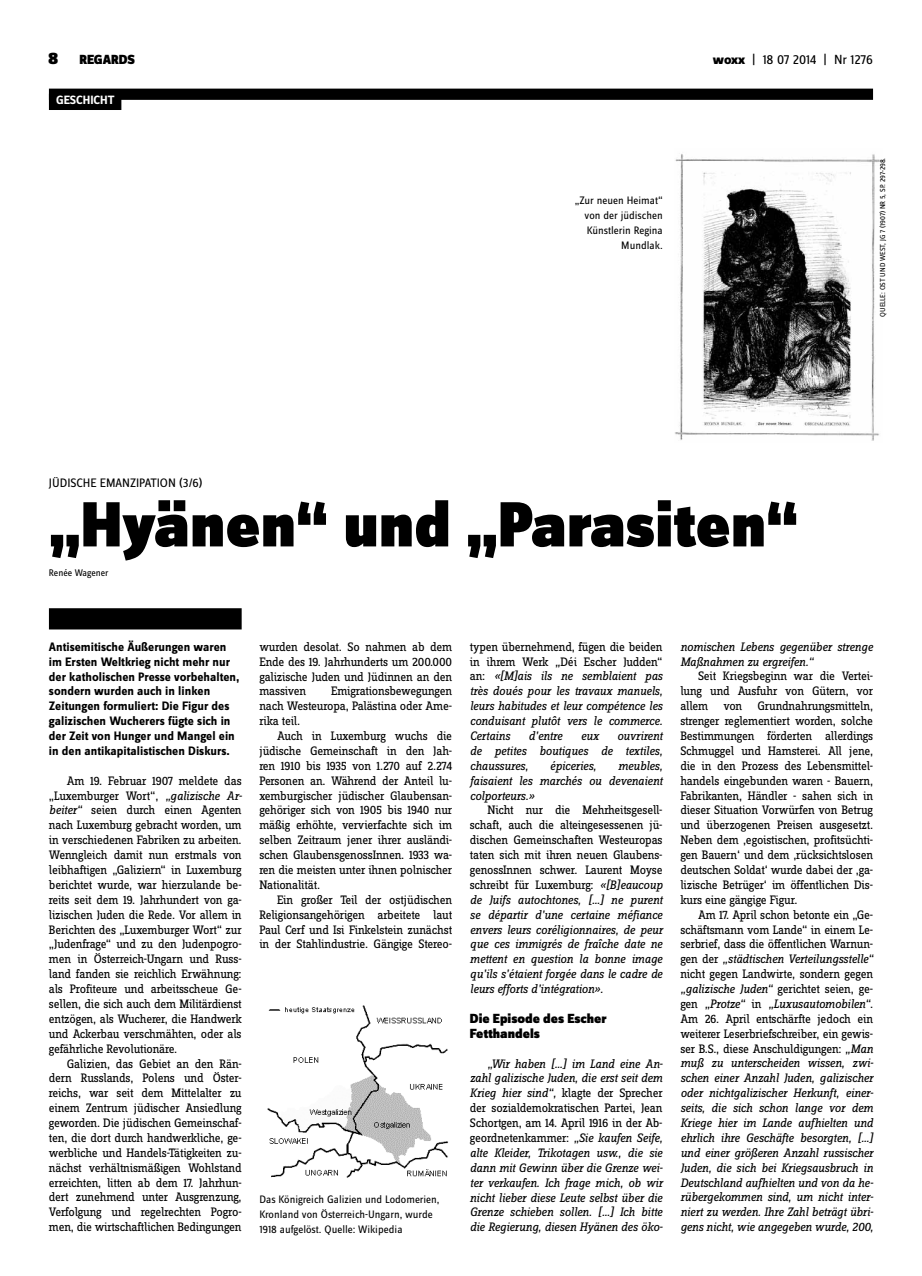
<style>
.page{position:relative;width:922px;height:1276px;background:#fff}
.page>*{position:absolute;margin:0;border:0;box-sizing:border-box;transform-origin:0 0}
.t1{font:900 66.25px "Zine Sans Dis";color:#000}
.t2{font:900 13.75px/14.9px "Zine Sans Dis";color:#000}
.t3{font:13.75px "Zine Sans Dis";letter-spacing:-.02em;color:#000}
.t4{font:12.75px/14.9px "Zine Slab Dis";letter-spacing:-.02em;color:#000;text-align:justify}
.t5{font:italic 12.75px/14.9px "Zine Slab Dis";letter-spacing:-.02em;color:#000;text-align:justify}
.t6{font:700 12.75px/14.9px "Zine Sans Dis";color:#000}
.t7{font:12.75px "Zine Sans Dis";color:#000}
.t8{font:700 12.5px "Zine Sans Dis";color:#fff}
.t9{font:11.25px/14.9px "Zine Sans Dis";color:#000}
.t10{font:10px "Zine Sans Dis";color:#000}
.t11{font:7.5px "Zine Sans Dis";color:#000}
.s1{font-size:17.5px}
.s2{font-weight:800}
.s3{font-style:italic}
.s4{font-style:normal}
</style>
<div class="page">
<div style="left:49px;top:89px;width:823px;height:11px;background:#000"></div>
<div style="left:49px;top:94px;width:72px;height:16px;background:#000"></div>
<div style="left:49px;top:608px;width:192px;height:21px;background:#000"></div>
<img style="left:675px;top:154px;width:205px;height:287px">
<img style="left:267px;top:1005px;width:182px;height:173px">
<p class="t2" style="left:48px;top:53px;width:88px"><span class="s1">8</span> REGARDS</p>
<p class="t3" style="left:712px;top:53px;width:162px"><span class="s2">woxx</span> | 18 07 2014 | Nr 1276</p>
<p class="t8" style="left:56px;top:93px;width:60px">GESCHICHT</p>
<p class="t9" style="left:574px;top:193px;width:89px;text-align:right">„Zur neuen Heimat“ von der jüdischen<br>Künstlerin Regina<br>Mundlak.</p>
<p class="t7" style="left:49px;top:476px;width:155px">JÜDISCHE EMANZIPATION (3/6)</p>
<h1 class="t1" style="left:49px;top:489px;width:750px">„Hyänen“ und „Parasiten“</h1>
<p class="t10" style="left:49px;top:568px;width:61px">Renée Wagener</p>
<p class="t11" style="left:878px;top:317px;width:160px;rotate:-90deg">Quelle: Ostund West, Jg 7 (1907) Nr 5, Sp. 297-298.</p>
<p class="t6" style="left:49px;top:640px;width:192px">Antisemitische Äußerungen waren im Ersten Weltkrieg nicht mehr nur der katholischen Presse vorbehalten, sondern wurden auch in linken Zeitungen formuliert: Die Figur des galizischen Wucherers fügte sich in der Zeit von Hunger und Mangel ein in den antikapitalistischen Diskurs.</p>
<p class="t4" style="left:49px;top:774px;width:194px;text-indent:18px">Am 19. Februar 1907 meldete das „Luxemburger Wort“, <span class="s3">„galizische Ar&shy;beiter“</span> seien durch einen Agenten nach Luxemburg gebracht worden, um in verschiedenen Fabriken zu arbeiten.<br>Wenngleich damit nun erstmals von leibhaftigen „Galiziern“ in Luxemburg berichtet wurde, war hierzulande be&shy;reits seit dem 19. Jahrhundert von ga&shy;lizischen Juden die Rede. Vor allem in Berichten des „Luxemburger Wort“ zur „Judenfrage“ und zu den Judenpogro&shy;men in Österreich-Ungarn und Russ&shy;land fanden sie reichlich Erwähnung: als Profiteure und arbeitsscheue Ge&shy;sellen, die sich auch dem Militärdienst entzögen, als Wucherer, die Handwerk und Ackerbau verschmähten, oder als gefährliche Revolutionäre.</p>
<p class="t4" style="left:49px;top:1056px;width:194px;text-indent:18px">Galizien, das Gebiet an den Rän&shy;dern Russlands, Polens und Öster&shy;reichs, war seit dem Mittelalter zu einem Zentrum jüdischer Ansiedlung geworden. Die jüdischen Gemeinschaf&shy;ten, die dort durch handwerkliche, ge&shy;werbliche und Handels-Tätigkeiten zu&shy;nächst verhältnismäßigen Wohlstand erreichten, litten ab dem 17. Jahrhun&shy;dert zunehmend unter Ausgrenzung, Verfolgung und regelrechten Pogro&shy;men, die wirtschaftlichen Bedingungen</p>
<p class="t4" style="left:259px;top:640px;width:194px">wurden desolat. So nahmen ab dem Ende des 19. Jahrhunderts um 200.000 galizische Juden und Jüdinnen an den massiven</p>
<p class="t4" style="left:259px;top:684px;width:194px;text-indent:72px">Emigrationsbewegungen nach Westeuropa, Palästina oder Ame&shy;rika teil.</p>
<p class="t4" style="left:259px;top:729px;width:194px;text-indent:18px">Auch in Luxemburg wuchs die jüdische Gemeinschaft in den Jah&shy;ren 1910 bis 1935 von 1.270 auf 2.274<br>Personen an. Während der Anteil lu&shy;xemburgischer jüdischer Glaubensan&shy;gehöriger sich von 1905 bis 1940 nur mäßig erhöhte, vervierfachte sich im selben Zeitraum jener ihrer ausländi&shy;schen GlaubensgenossInnen. 1933 wa&shy;ren die meisten unter ihnen polnischer Nationalität.</p>
<p class="t4" style="left:259px;top:893px;width:194px;text-indent:18px">Ein großer Teil der ostjüdischen Religionsangehörigen arbeitete laut Paul Cerf und Isi Finkelstein zunächst in der Stahlindustrie. Gängige Stereo-</p>
<p class="t9" style="left:259px;top:1193px;width:182px">Das Königreich Galizien und Lodomerien,<br>Kronland von Österreich-Ungarn, wurde<br>1918 aufgelöst. Quelle: Wikipedia</p>
<p class="t5" style="left:469px;top:639px;width:194px"><span class="s4">typen übernehmend, fügen die beiden in ihrem Werk</span> „<span class="s4">Déi Escher Judden“ an:</span> «[M]ais ils ne semblaient pas très doués pour les travaux manuels, leurs habitudes et leur compétence les conduisant plutôt vers le commerce.<br>Certains</p>
<p class="t5" style="left:528px;top:728px;width:36px">d’entre</p>
<p class="t5" style="left:580px;top:728px;width:19px">eux</p>
<p class="t5" style="left:469px;top:728px;width:194px;text-indent:147px">ouvrirent de petites boutiques de textiles, chaussures,</p>
<p class="t5" style="left:469px;top:758px;width:194px;text-indent:148px">meubles, faisaient les marchés ou devenaient colporteurs.»</p>
<p class="t5" style="left:470px;top:803px;width:194px;text-indent:18px"><span class="s4">Nicht nur die Mehrheitsgesell&shy;schaft, auch die alteingesessenen jü&shy;dischen Gemeinschaften Westeuropas taten sich mit ihren neuen Glaubens&shy;genossInnen schwer. Laurent Moyse schreibt für Luxemburg:</span> «[B]eaucoup de Juifs autochtones, […] ne purent se départir d’une certaine méfiance envers leurs coréligionnaires, de peur que ces immigrés de fraîche date ne mettent en question la bonne image qu’ils s’étaient forgée dans le cadre de leurs efforts d’intégration».</p>
<p class="t2" style="left:469px;top:1011px;width:138px">Die Episode des Escher<br>Fetthandels</p>
<p class="t5" style="left:469px;top:1056px;width:194px;text-indent:18px">„Wir haben […] im Land eine An&shy;zahl galizische Juden, die erst seit dem Krieg hier sind“, <span class="s4">klagte der Sprecher der sozialdemokratischen Partei, Jean Schortgen, am 14. April 1916 in der Ab&shy;geordnetenkammer:</span> „Sie kaufen Seife, alte Kleider, Trikotagen usw., die sie dann mit Gewinn über die Grenze wei&shy;ter verkaufen. Ich frage mich, ob wir nicht lieber diese Leute selbst über die Grenze schieben sollen. […] Ich bitte die Regierung, diesen Hyänen des öko-</p>
<p class="t5" style="left:549px;top:758px;width:48px">épiceries,</p>
<p class="t5" style="left:680px;top:639px;width:194px">nomischen Lebens gegenüber strenge<br>Maßnahmen zu ergreifen.“</p>
<p class="t4" style="left:680px;top:669px;width:194px;text-indent:18px">Seit Kriegsbeginn war die Vertei&shy;lung und Ausfuhr von Gütern, vor allem von Grundnahrungsmitteln, strenger reglementiert worden, solche Bestimmungen förderten allerdings Schmuggel und Hamsterei. All jene, die in den Prozess des Lebensmittel&shy;handels eingebunden waren - Bauern, Fabrikanten, Händler - sahen sich in dieser Situation Vorwürfen von Betrug und überzogenen Preisen ausgesetzt.<br>Neben dem ‚egoistischen, profitsüchti&shy;gen Bauern‘ und dem ‚rücksichtslosen deutschen Soldat‘ wurde dabei der ‚ga&shy;lizische Betrüger‘ im öffentlichen Dis&shy;kurs eine gängige Figur.</p>
<p class="t5" style="left:680px;top:907px;width:194px;text-indent:18px"><span class="s4">Am 17. April schon betonte ein „Ge&shy;schäftsmann vom Lande“ in einem Le&shy;serbrief, dass die öffentlichen Warnun&shy;gen der</span> „städtischen Verteilungsstelle“ <span class="s4">nicht gegen Landwirte, sondern gegen </span>„galizische Juden“ <span class="s4">gerichtet seien, ge&shy;gen</span> „Protze“ <span class="s4">in</span> „Luxusautomobilen“<span class="s4">.<br>Am 26. April entschärfte jedoch ein weiterer Leserbriefschreiber, ein gewis&shy;ser B.S., diese Anschuldigungen:</span> „Man muß zu unterscheiden wissen, zwi&shy;schen einer Anzahl Juden, galizischer oder nichtgalizischer Herkunft, einer&shy;seits, die sich schon lange vor dem Kriege hier im Lande aufhielten und ehrlich ihre Geschäfte besorgten, […] und einer größeren Anzahl russischer Juden, die sich bei Kriegsausbruch in Deutschland aufhielten und von da he&shy;rübergekommen sind, um nicht inter&shy;niert zu werden. Ihre Zahl beträgt übri&shy;gens nicht, wie angegeben wurde, 200,</p>
</div>
